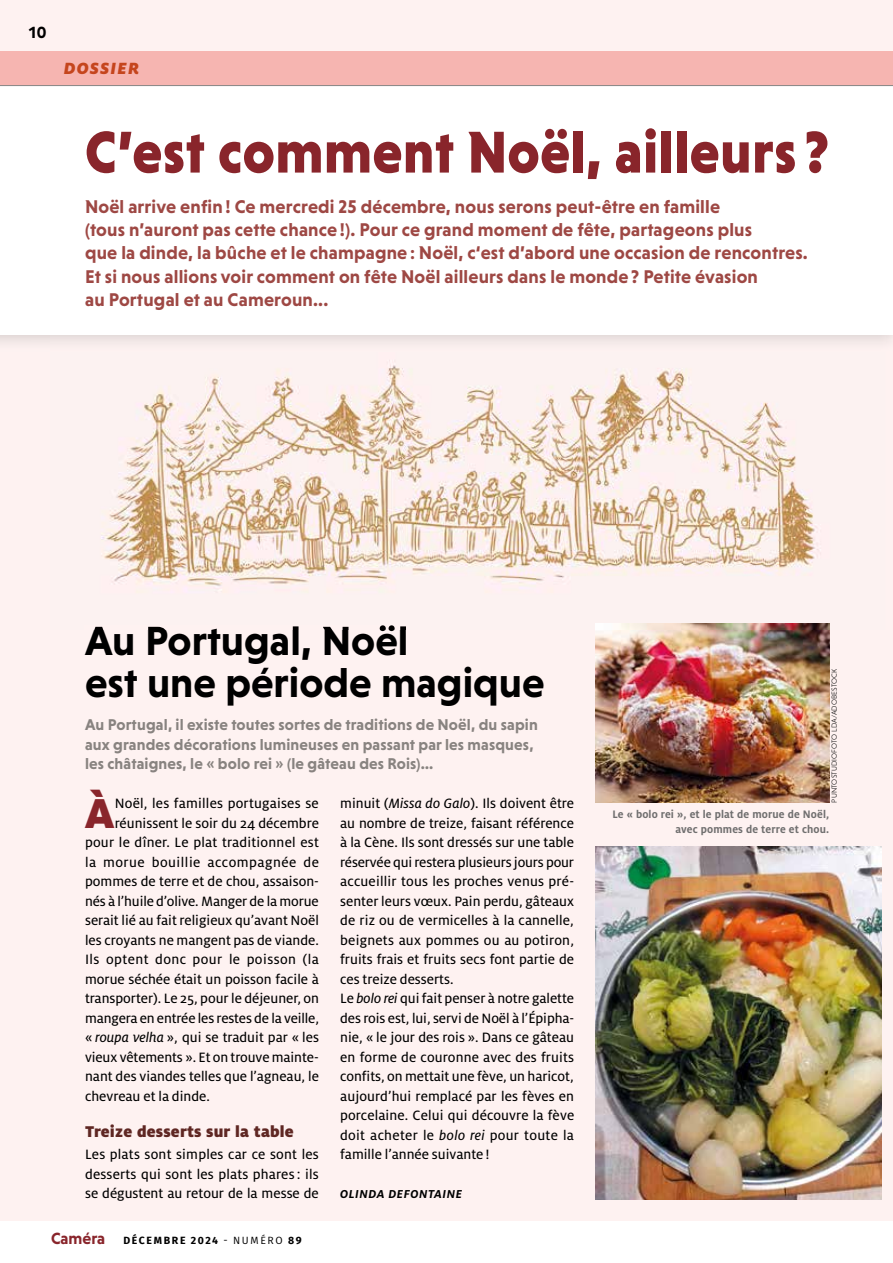
<style>
.page{position:relative;width:893px;height:1263px;background:#fff}
.page>*{position:absolute;margin:0;border:0;box-sizing:border-box;transform-origin:0 0}
.t1{font:900 60px "Niveau Grotesk";letter-spacing:.01em;color:#89252b;scale:.94 1}
.t2{font:900 46.35px "Milo OT";color:#89252b;scale:.95 1}
.t3{font:700 42px/42px "Niveau Grotesk";color:#000}
.t4{font:700 18.75px/23.2px "Niveau Grotesk";letter-spacing:.01em;color:#9e4844}
.t5{font:italic 900 18px "Milo OT";letter-spacing:.07em;color:#c5451d}
.t6{font:900 17.25px "Milo OT";letter-spacing:.01em;color:#5f2723}
.t7{font:700 16.5px "Pluto Cond";color:#000}
.t8{font:700 15.9px/19.5px "Niveau Grotesk";letter-spacing:.01em;color:#888380}
.t9{font:15px/19.5px "Milo OT Text";color:#000;text-align:justify}
.t10{font:15px "Milo OT Text";letter-spacing:.03em;color:#000}
.t11{font:15px "Milo OT Text";letter-spacing:.035em;color:#000}
.t12{font:italic 700 12.75px "Milo OT";letter-spacing:.04em;color:#000}
.t13{font:700 12px/14.2px "Milo OT";letter-spacing:.01em;color:#706f6f;text-align:right;scale:.95 1}
.t14{font:700 10.5px "Fira Sans";letter-spacing:.16em;color:#000}
.t15{font:300 7.5px "Niveau Grotesk";letter-spacing:.015em;color:#000}
.s1{font-family:"Milo OT Text Ita"}
.s2{font-family:"Niveau Grotesk";font-size:16.5px;color:#89252b}
.s3{font-weight:400}
</style>
<div class="page">
<div style="left:0;top:0;width:893px;height:1220px;background:#fef2f1"></div>
<img style="left:0;top:334px;width:50px;height:9px">
<img style="left:885px;top:334px;width:8px;height:8px">
<div style="left:0;top:86px;width:893px;height:248px;background:#fff"></div>
<img style="left:595px;top:630px;width:234px;height:172px">
<img style="left:595px;top:846px;width:287px;height:353px">
<img style="left:50px;top:334px;width:835px;height:296px">
<img style="left:85px;top:625px;width:323px;height:5px">
<div style="left:0;top:51px;width:893px;height:34px;background:#f6b5b1"></div>
<hr style="left:0;top:85px;width:893px;height:1px;background:#878787">
<p class="t7" style="left:29px;top:23px;width:19px">10</p>
<p class="t5" style="left:64px;top:58px;width:77px">DOSSIER</p>
<h1 class="t1" style="left:85px;top:117px;width:793px">C’est comment Noël, ailleurs ?</h1>
<p class="t4" style="left:85px;top:195px;width:724px">Noël arrive enfin ! Ce mercredi 25 décembre, nous serons peut-être en famille<br>(tous n’auront pas cette chance !). Pour ce grand moment de fête, partageons plus<br>que la dinde, la bûche et le champagne : Noël, c‘est d’abord une occasion de rencontres.<br>Et si nous allions voir comment on fête Noël ailleurs dans le monde ? Petite évasion<br>au Portugal et au Cameroun...</p>
<h3 class="t3" style="left:85px;top:620px;width:461px">Au Portugal, Noël<br>est une période magique</h3>
<p class="t8" style="left:85px;top:715px;width:454px">Au Portugal, il existe toutes sortes de traditions de Noël, du sapin aux grandes décorations lumineuses en passant par les masques, les châtaignes, le « bolo rei » (le gâteau des Rois)…</p>
<h2 class="t2" style="left:85px;top:786px;width:33px">À</h2>
<p class="t9" style="left:115px;top:794px;width:206px">Noël, les familles portugaises se</p>
<p class="t9" style="left:340px;top:794px;width:236px;text-align:left">minuit (<span class="s1">Missa do Galo</span>). Ils doivent être au nombre de treize, faisant référence à la Cène. Ils sont dressés sur une table réservée qui restera plusieurs jours pour accueillir tous les proches venus pré&shy;senter leurs vœux. Pain perdu, gâteaux de riz ou de vermicelles à la cannelle, beignets aux pommes ou au potiron, fruits frais et fruits secs font partie de ces treize desserts.<br>Le <span class="s1">bolo rei</span> qui fait penser à notre galette des rois est, lui, servi de Noël à l’Épipha&shy;nie, « le jour des rois ». Dans ce gâteau en forme de couronne avec des fruits confits, on mettait une fève, un haricot, aujourd’hui remplacé par les fèves en porcelaine. Celui qui découvre la fève doit acheter le <span class="s1">bolo rei</span> pour toute la famille l’année suivante !</p>
<p class="t12" style="left:340px;top:1187px;width:124px">OLINDA DEFONTAINE</p>
<p class="t9" style="left:115px;top:813px;width:206px">réunissent le soir du 24 décembre</p>
<p class="t9" style="left:85px;top:833px;width:235px">pour le dîner. Le plat traditionnel est</p>
<p class="t11" style="left:85px;top:854px;width:235px">la morue bouillie accompagnée de</p>
<p class="t9" style="left:85px;top:872px;width:235px">pommes de terre et de chou, assaison-</p>
<p class="t9" style="left:85px;top:891px;width:235px">nés à l’huile d’olive. Manger de la morue</p>
<p class="t9" style="left:85px;top:911px;width:235px">serait lié au fait religieux qu’avant Noël</p>
<p class="t9" style="left:85px;top:930px;width:235px">les croyants ne mangent pas de viande.</p>
<p class="t10" style="left:85px;top:951px;width:235px">Ils optent donc pour le poisson (la</p>
<p class="t9" style="left:85px;top:969px;width:235px">morue séchée était un poisson facile à</p>
<p class="t9" style="left:85px;top:989px;width:235px">transporter). Le 25, pour le déjeuner, on</p>
<p class="t9" style="left:85px;top:1008px;width:236px">mangera en entrée les restes de la veille,</p>
<p class="t9" style="left:85px;top:1028px;width:235px">« <span class="s1">roupa velha</span> », qui se traduit par « les</p>
<p class="t9" style="left:85px;top:1047px;width:235px">vieux vêtements ». Et on trouve mainte-</p>
<p class="t9" style="left:85px;top:1067px;width:235px">nant des viandes telles que l’agneau, le</p>
<p class="t9" style="left:85px;top:1086px;width:126px">chevreau et la dinde.</p>
<p class="t6" style="left:85px;top:1121px;width:210px">Treize desserts sur la table</p>
<p class="t9" style="left:85px;top:1145px;width:235px">Les plats sont simples car ce sont les desserts qui sont les plats phares : ils se dégustent au retour de la messe de</p>
<p class="t15" style="left:830px;top:802px;width:135px;rotate:-90deg">PUNTOSTUDIOFOTO LDA/ADOBESTOCK</p>
<p class="t13" style="left:612px;top:807px;width:230px">Le « bolo rei », et le plat de morue de Noël, avec pommes de terre et chou.</p>
<p class="t14" style="left:51px;top:1231px;width:252px"><span class="s2">Caméra</span> DÉCEMBRE 2024 <span class="s3">- NUMÉRO</span> 89</p>
</div>
